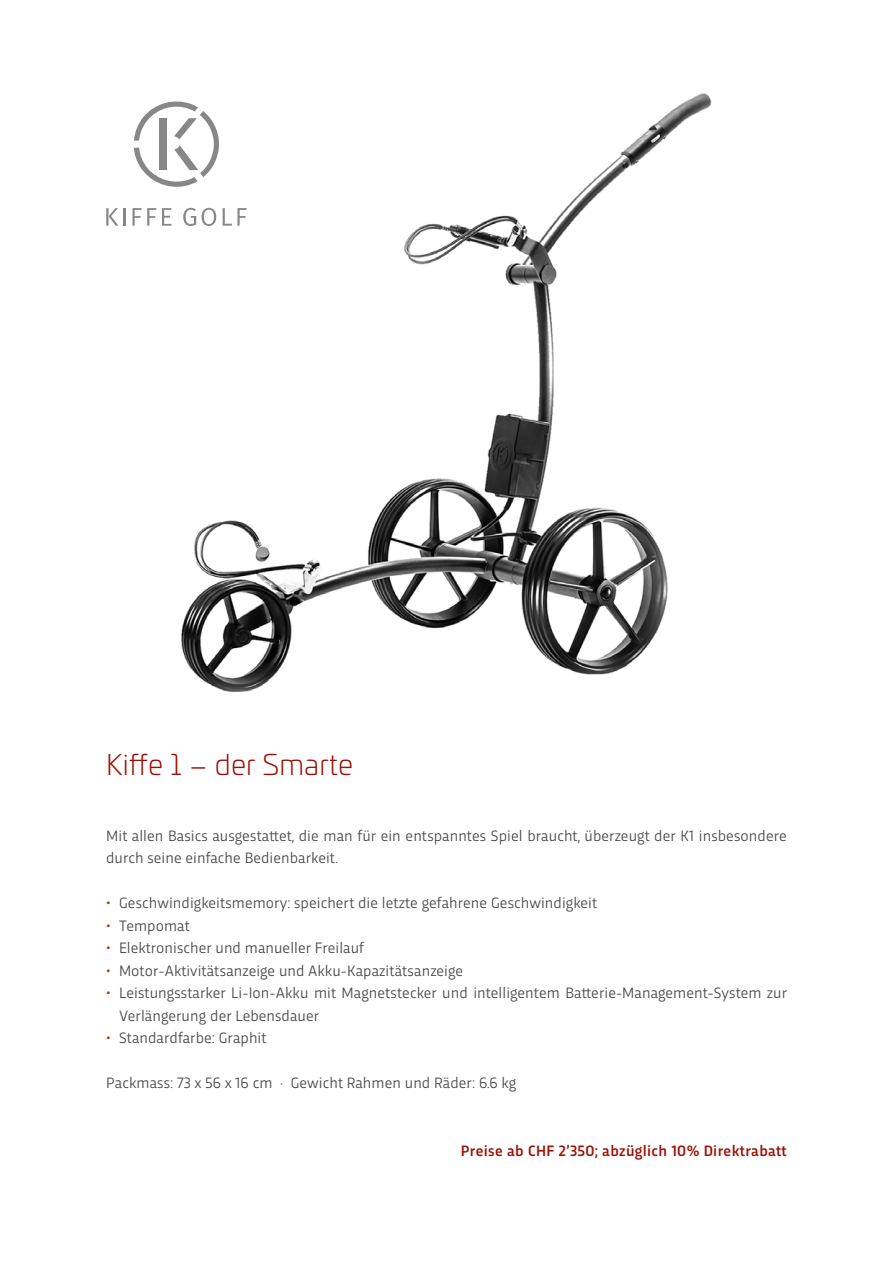
<style>
.page{position:relative;width:893px;height:1263px;background:#fff}
.page>*{position:absolute;margin:0;border:0;box-sizing:border-box;transform-origin:0 0}
.t1{font:300 28.5px "Univia Pro";letter-spacing:.01em;color:#9c1006}
.t2{font:15.75px/22.5px "Trasandina";letter-spacing:.005em;color:#4a4a49}
.t3{font:500 15.75px "Trasandina";letter-spacing:.02em;color:#9c1006}
.s1{color:#aa331d}
</style>
<div class="page">
<img style="left:171px;top:93px;width:541px;height:599px">
<svg style="left:106px;top:208px;width:12px;height:18px"></svg>
<hr style="left:123px;top:208px;width:3px;height:18px;background:#878787">
<svg style="left:132px;top:208px;width:24px;height:18px"></svg>
<svg style="left:162px;top:208px;width:9px;height:18px"></svg>
<svg style="left:183px;top:208px;width:13px;height:18px"></svg>
<svg style="left:202px;top:208px;width:14px;height:18px"></svg>
<svg style="left:223px;top:208px;width:24px;height:18px"></svg>
<svg style="left:134px;top:101px;width:85px;height:88px"></svg>
<h1 class="t1" style="left:106px;top:745px;width:248px">Kiffe 1 – der Smarte</h1>
<p class="t2" style="left:106px;top:823px;width:682px">Mit allen Basics ausgestattet, die man für ein entspanntes Spiel braucht, überzeugt der K1 insbesondere durch seine einfache Bedienbarkeit.</p>
<p class="t2" style="left:106px;top:890px;width:492px"><span class="s1">•</span> Geschwindigkeitsmemory: speichert die letzte gefahrene Geschwindigkeit</p>
<p class="t2" style="left:106px;top:913px;width:85px"><span class="s1">•</span> Tempomat</p>
<p class="t2" style="left:106px;top:935px;width:259px"><span class="s1">•</span> Elektronischer und manueller Freilauf</p>
<p class="t2" style="left:106px;top:958px;width:358px"><span class="s1">•</span> Motor-Aktivitätsanzeige und Akku-Kapazitätsanzeige</p>
<p class="t2" style="left:119px;top:980px;width:669px;text-indent:-13px"><span class="s1">•</span> Leistungsstarker Li-Ion-Akku mit Magnetstecker und intelligentem Batterie-Management-System zur<br>Verlängerung der Lebensdauer</p>
<p class="t2" style="left:106px;top:1025px;width:162px"><span class="s1">•</span> Standardfarbe: Graphit</p>
<p class="t2" style="left:106px;top:1070px;width:411px">Packmass: 73 x 56 x 16 cm · Gewicht Rahmen und Räder: 6.6 kg</p>
<p class="t3" style="left:461px;top:1138px;width:328px">Preise ab CHF 2’350; abzüglich 10% Direktrabatt</p>
</div>
